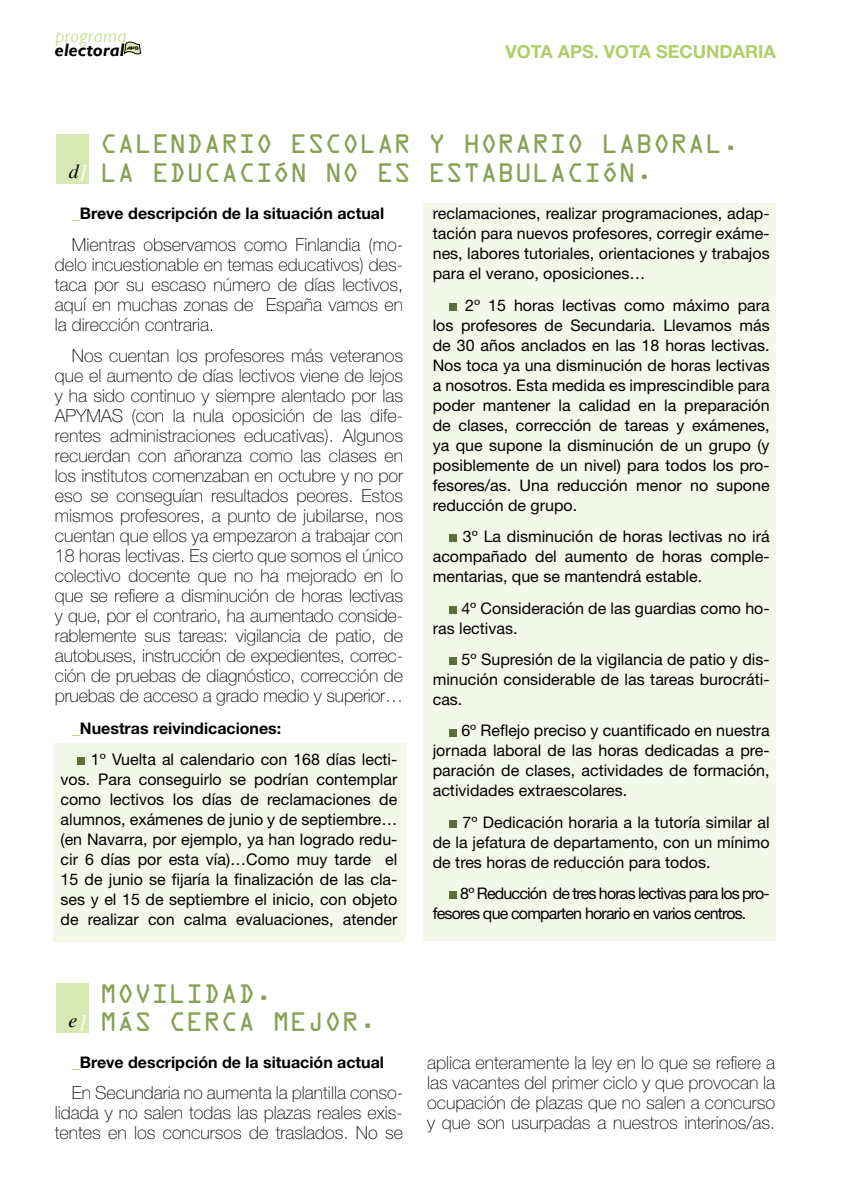
<style>
.page{position:relative;width:842px;height:1191px;background:#fff}
.page>*{position:absolute;margin:0;border:0;box-sizing:border-box;transform-origin:0 0}
.t1{font:24px/28.8px "OCRA Std";color:#88a053}
.t2{font:100 18px/20px "Helvetica Neue LT Std";color:#000;text-align:justify}
.t3{font:700 18px "Helvetica Neue LT Std";color:#b1ce68}
.t4{font:italic 700 18px "Gill Sans";color:#000}
.t5{font:italic 300 18px "Gill Sans";letter-spacing:.045em;color:#b1ce68}
.t6{font:16px/20px "Helvetica Neue LT Std";color:#000;text-align:justify}
.t7{font:16px/20px "Helvetica Neue LT Std";letter-spacing:-.05em;color:#000}
.t8{font:700 16px "Helvetica Neue LT Std";color:#000}
.s1{color:#b1ce68}
.s2{font-weight:700;color:#b1ce68}
.s3{font-weight:700}
</style>
<div class="page">
<svg style="left:124px;top:41px;width:18px;height:14px"></svg>
<div style="left:56px;top:983px;width:33px;height:50px;background:#d8e7b3"></div>
<div style="left:53px;top:743px;width:353px;height:198px;background:#f3f8e8"></div>
<div style="left:423px;top:203px;width:352px;height:737px;background:#f3f8e8"></div>
<div style="left:78px;top:757px;width:7px;height:8px;background:#5c6f39"></div>
<div style="left:450px;top:303px;width:7px;height:8px;background:#5c6f39"></div>
<div style="left:450px;top:535px;width:7px;height:7px;background:#5c6f39"></div>
<div style="left:450px;top:606px;width:7px;height:7px;background:#5c6f39"></div>
<div style="left:450px;top:657px;width:7px;height:8px;background:#5c6f39"></div>
<div style="left:450px;top:729px;width:7px;height:7px;background:#5c6f39"></div>
<div style="left:450px;top:820px;width:7px;height:7px;background:#5c6f39"></div>
<div style="left:450px;top:891px;width:7px;height:8px;background:#5c6f39"></div>
<div style="left:56px;top:134px;width:33px;height:50px;background:#d8e7b3"></div>
<p class="t5" style="left:55px;top:26px;width:72px">programa</p>
<p class="t4" style="left:55px;top:39px;width:71px">electoral</p>
<p class="t3" style="left:505px;top:40px;width:272px">VOTA APS. VOTA SECUNDARIA</p>
<h1 class="t1" style="left:69px;top:132px;width:672px;text-indent:31px">CALENDARIO ESCOLAR Y HORARIO LABORAL. <sup>d</sup><sup>]</sup> LA EDUCACIÓN NO ES ESTABULACIÓN.</h1>
<p class="t8" style="left:72px;top:204px;width:314px"><span class="s1">_</span>Breve descripción de la situación actual</p>
<p class="t2" style="left:55px;top:234px;width:350px;text-indent:17px">Mientras observamos como Finlandia (mo&shy;delo incuestionable en temas educativos) des&shy;taca por su escaso número de días lectivos, aquí en muchas zonas de España vamos en la dirección contraria.</p>
<p class="t2" style="left:55px;top:346px;width:350px;text-indent:17px">Nos cuentan los profesores más veteranos que el aumento de días lectivos viene de lejos y ha sido continuo y siempre alentado por las APYMAS (con la nula oposición de las dife&shy;rentes administraciones educativas). Algunos recuerdan con añoranza como las clases en los institutos comenzaban en octubre y no por eso se conseguían resultados peores. Estos mismos profesores, a punto de jubilarse, nos cuentan que ellos ya empezaron a trabajar con 18 horas lectivas. Es cierto que somos el único colectivo docente que no ha mejorado en lo que se refiere a disminución de horas lectivas y que, por el contrario, ha aumentado conside&shy;rablemente sus tareas: vigilancia de patio, de autobuses, instrucción de expedientes, correc&shy;ción de pruebas de diagnóstico, corrección de pruebas de acceso a grado medio y superior…</p>
<p class="t6" style="left:91px;top:712px;width:308px;line-height:31.4px;text-indent:-19px"><span class="s2">_</span><span class="s3">Nuestras reivindicaciones:<br></span>1º Vuelta al calendario con 168 días lecti-</p>
<p class="t6" style="left:61px;top:769px;width:338px">vos. Para conseguirlo se podrían contemplar como lectivos los días de reclamaciones de alumnos, exámenes de junio y de septiembre… (en Navarra, por ejemplo, ya han logrado redu&shy;cir 6 días por esta vía)…Como muy tarde el 15 de junio se fijaría la finalización de las cla&shy;ses y el 15 de septiembre el inicio, con objeto de realizar con calma evaluaciones, atender</p>
<h1 class="t1" style="left:68px;top:981px;width:309px;text-indent:31px">MOVILIDAD.<br><sup>e</sup><sup>]</sup> MÁS CERCA MEJOR.</h1>
<p class="t8" style="left:72px;top:1052px;width:314px"><span class="s1">_</span>Breve descripción de la situación actual</p>
<p class="t2" style="left:55px;top:1082px;width:350px;text-indent:17px">En Secundaria no aumenta la plantilla conso&shy;lidada y no salen todas las plazas reales exis&shy;tentes en los concursos de traslados. No se</p>
<p class="t6" style="left:433px;top:203px;width:338px">reclamaciones, realizar programaciones, adap&shy;tación para nuevos profesores, corregir exáme&shy;nes, labores tutoriales, orientaciones y trabajos para el verano, oposiciones…</p>
<p class="t6" style="left:433px;top:295px;width:338px;text-indent:32px">2º 15 horas lectivas como máximo para los profesores de Secundaria. Llevamos más de 30 años anclados en las 18 horas lectivas.<br>Nos toca ya una disminución de horas lectivas a nosotros. Esta medida es imprescindible para poder mantener la calidad en la preparación de clases, corrección de tareas y exámenes, ya que supone la disminución de un grupo (y posiblemente de un nivel) para todos los pro&shy;fesores/as. Una reducción menor no supone reducción de grupo.</p>
<p class="t6" style="left:433px;top:526px;width:338px;text-indent:30px">3º La disminución de horas lectivas no irá acompañado del aumento de horas comple&shy;mentarias, que se mantendrá estable.</p>
<p class="t6" style="left:433px;top:597px;width:338px;text-indent:29px">4º Consideración de las guardias como ho&shy;ras lectivas.</p>
<p class="t6" style="left:433px;top:649px;width:338px;text-indent:29px">5º Supresión de la vigilancia de patio y dis&shy;minución considerable de las tareas burocráti&shy;cas.</p>
<p class="t6" style="left:433px;top:720px;width:338px;text-indent:29px">6º Reflejo preciso y cuantificado en nuestra jornada laboral de las horas dedicadas a pre&shy;paración de clases, actividades de formación, actividades extraescolares.</p>
<p class="t6" style="left:433px;top:811px;width:338px;text-indent:30px">7º Dedicación horaria a la tutoría similar al de la jefatura de departamento, con un mínimo de tres horas de reducción para todos.</p>
<p class="t7" style="left:433px;top:883px;width:338px;text-indent:28px">8º Reducción de tres horas lectivas para los pro&shy;fesores que comparten horario en varios centros.</p>
<p class="t2" style="left:427px;top:1052px;width:350px">aplica enteramente la ley en lo que se refiere a las vacantes del primer ciclo y que provocan la ocupación de plazas que no salen a concurso y que son usurpadas a nuestros interinos/as.</p>
</div>
